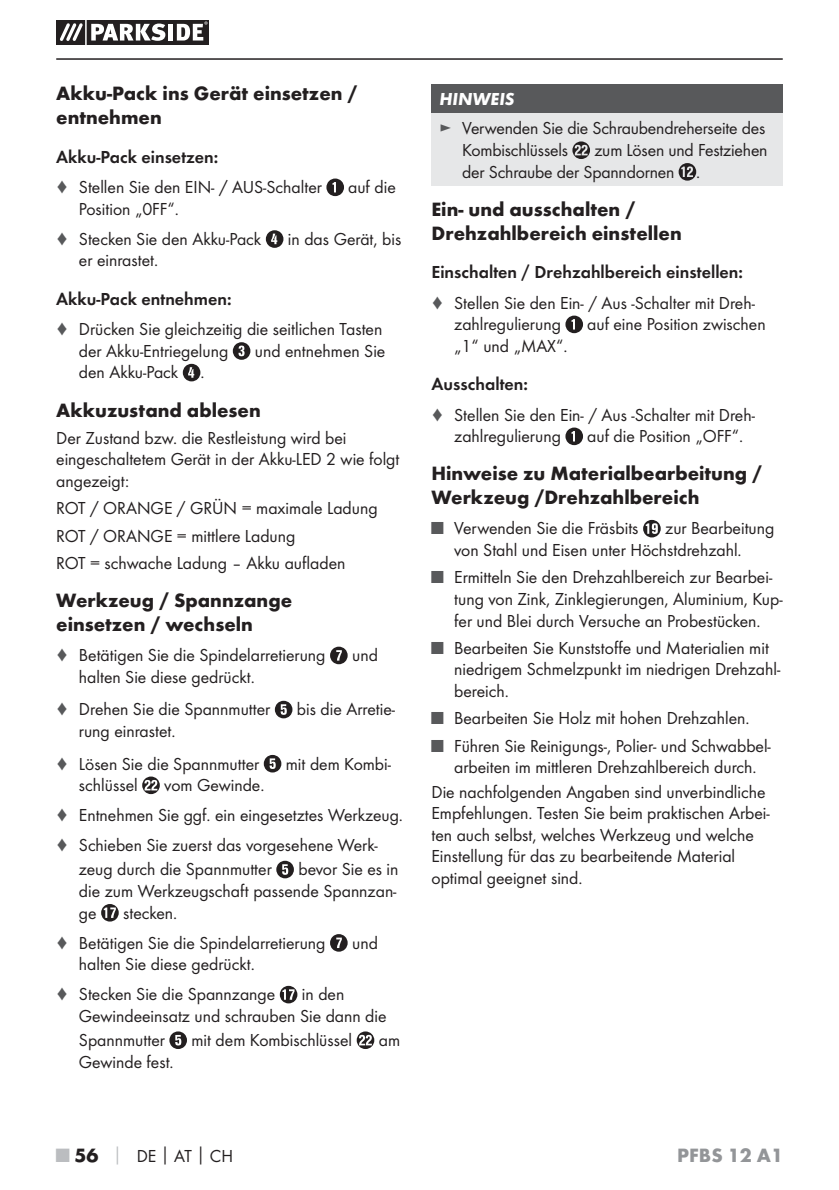
<style>
.page{position:relative;width:839px;height:1190px;background:#fff}
.page>*{position:absolute;margin:0;border:0;box-sizing:border-box;transform-origin:0 0}
.t1{font:700 20px/24px "Futura";color:#231f20}
.t2{font:700 20px "Futura";color:#939598}
.t3{font:18px/21.6px "Futura Boo";color:#231f20}
.t4{font:18px "Futura Dem";color:#231f20}
.t5{font:italic 700 18px "Futura";color:#fff}
.s1{color:#58595b}
.s2{font-family:"Futura";font-weight:700;font-size:20px;color:#bbbdc0}
.s3{font-family:"Futura";font-weight:700;font-size:20px}
.s4{font-family:"Futura";font-weight:700;color:#bbbdc0}
.s5{font-family:"Futura";font-weight:700}
</style>
<div class="page">
<hr style="left:56px;top:58px;width:726px;height:2px;background:#231f20">
<svg style="left:56px;top:20px;width:153px;height:25px"></svg>
<hr style="left:85px;top:20px;width:2px;height:25px;background:#fff">
<svg style="left:326px;top:178px;width:18px;height:18px"></svg>
<svg style="left:266px;top:230px;width:17px;height:18px"></svg>
<svg style="left:233px;top:342px;width:17px;height:18px"></svg>
<svg style="left:183px;top:364px;width:17px;height:17px"></svg>
<svg style="left:330px;top:646px;width:17px;height:18px"></svg>
<svg style="left:275px;top:701px;width:17px;height:17px"></svg>
<svg style="left:263px;top:755px;width:18px;height:17px"></svg>
<svg style="left:142px;top:776px;width:18px;height:18px"></svg>
<svg style="left:276px;top:860px;width:18px;height:18px"></svg>
<svg style="left:101px;top:904px;width:18px;height:17px"></svg>
<svg style="left:330px;top:934px;width:17px;height:17px"></svg>
<svg style="left:279px;top:985px;width:18px;height:18px"></svg>
<svg style="left:169px;top:1031px;width:18px;height:18px"></svg>
<svg style="left:356px;top:1031px;width:18px;height:18px"></svg>
<div style="left:431px;top:85px;width:351px;height:28px;background:#58595b"></div>
<div style="left:431px;top:113px;width:351px;height:73px;background:#e6e7e8"></div>
<svg style="left:572px;top:141px;width:17px;height:18px"></svg>
<svg style="left:678px;top:163px;width:17px;height:18px"></svg>
<svg style="left:565px;top:315px;width:17px;height:18px"></svg>
<svg style="left:565px;top:427px;width:17px;height:18px"></svg>
<svg style="left:643px;top:520px;width:17px;height:17px"></svg>
<p class="t1" style="left:56px;top:83px;width:302px">Akku-Pack ins Gerät einsetzen / entnehmen</p>
<p class="t4" style="left:56px;top:149px;width:163px">Akku-Pack einsetzen:</p>
<p class="t3" style="left:56px;top:177px;width:267px"><span class="s1">♦</span> Stellen Sie den EIN- / AUS-Schalter</p>
<p class="t3" style="left:348px;top:177px;width:49px">auf die</p>
<p class="t3" style="left:56px;top:195px;width:206px;line-height:30px;text-indent:23px">Position „0FF“.<br><span class="s1">♦</span> Stecken Sie den Akku-Pack</p>
<p class="t3" style="left:288px;top:229px;width:115px">in das Gerät, bis</p>
<p class="t3" style="left:79px;top:251px;width:81px">er einrastet.</p>
<p class="t4" style="left:56px;top:291px;width:177px">Akku-Pack entnehmen:</p>
<p class="t3" style="left:79px;top:319px;width:305px;text-indent:-23px"><span class="s1">♦</span> Drücken Sie gleichzeitig die seitlichen Tasten der Akku-Entriegelung</p>
<p class="t3" style="left:255px;top:341px;width:132px">und entnehmen Sie</p>
<p class="t3" style="left:79px;top:362px;width:127px">den Akku-Pack .</p>
<p class="t1" style="left:56px;top:399px;width:206px">Akkuzustand ablesen</p>
<p class="t3" style="left:56px;top:428px;width:344px">Der Zustand bzw. die Restleistung wird bei eingeschaltetem Gerät in der Akku-LED 2 wie folgt angezeigt:</p>
<p class="t3" style="left:56px;top:496px;width:323px;line-height:27.2px">ROT / ORANGE / GRÜN = maximale Ladung<br>ROT / ORANGE = mittlere Ladung<br>ROT = schwache Ladung – Akku aufladen</p>
<p class="t1" style="left:56px;top:590px;width:237px">Werkzeug / Spannzange einsetzen / wechseln</p>
<p class="t3" style="left:56px;top:645px;width:270px"><span class="s1">♦</span> Betätigen Sie die Spindelarretierung</p>
<p class="t3" style="left:352px;top:645px;width:27px">und</p>
<p class="t3" style="left:56px;top:661px;width:215px;line-height:32.6px;text-align:center">halten Sie diese gedrückt.<br><span class="s1">♦</span> Drehen Sie die Spannmutter</p>
<p class="t3" style="left:297px;top:699px;width:100px">bis die Arretie-</p>
<p class="t3" style="left:56px;top:715px;width:204px;line-height:32.6px;text-indent:23px">rung einrastet.<br><span class="s1">♦</span> Lösen Sie die Spannmutter</p>
<p class="t3" style="left:286px;top:753px;width:107px">mit dem Kombi-</p>
<p class="t3" style="left:56px;top:771px;width:348px;line-height:30px;text-indent:108px">vom Gewinde.<br><span class="s1">♦</span> Entnehmen Sie ggf. ein eingesetztes Werkzeug. <span class="s1">♦</span> Schieben Sie zuerst das vorgesehene Werk-</p>
<p class="t3" style="left:79px;top:859px;width:194px">zeug durch die Spannmutter</p>
<p class="t3" style="left:79px;top:775px;width:60px">schlüssel</p>
<p class="t3" style="left:79px;top:859px;width:321px;text-align:justify;text-indent:219px">bevor Sie es in die zum Werkzeugschaft passende Spannzan&shy;ge</p>
<p class="t3" style="left:56px;top:898px;width:270px;line-height:30px;text-indent:67px">stecken.<br><span class="s1">♦</span> Betätigen Sie die Spindelarretierung</p>
<p class="t3" style="left:352px;top:932px;width:27px">und</p>
<p class="t3" style="left:56px;top:950px;width:220px;line-height:30px;text-align:center">halten Sie diese gedrückt.<br><span class="s1">♦</span> Stecken Sie die Spannzange</p>
<p class="t3" style="left:79px;top:984px;width:309px;text-indent:223px">in den<br>Gewindeeinsatz und schrauben Sie dann die</p>
<p class="t3" style="left:79px;top:1030px;width:87px">Spannmutter</p>
<p class="t3" style="left:191px;top:1030px;width:162px">mit dem Kombischlüssel</p>
<p class="t3" style="left:378px;top:1030px;width:23px">am</p>
<p class="t3" style="left:79px;top:1051px;width:96px">Gewinde fest.</p>
<p class="t5" style="left:439px;top:93px;width:76px">HINWEIS</p>
<p class="t3" style="left:462px;top:119px;width:304px;text-indent:-23px"><span class="s1">►</span> Verwenden Sie die Schraubendreherseite des<br>Kombischlüssels</p>
<p class="t3" style="left:462px;top:140px;width:306px;text-indent:132px">zum Lösen und Festziehen der Schraube der Spanndornen .</p>
<p class="t1" style="left:431px;top:199px;width:251px">Ein- und ausschalten /<br>Drehzahlbereich einstellen</p>
<p class="t4" style="left:431px;top:264px;width:313px">Einschalten / Drehzahlbereich einstellen:</p>
<p class="t3" style="left:454px;top:293px;width:302px;text-indent:-23px"><span class="s1">♦</span> Stellen Sie den Ein- / Aus -Schalter mit Dreh&shy;zahlregulierung</p>
<p class="t3" style="left:587px;top:314px;width:180px">auf eine Position zwischen</p>
<p class="t3" style="left:454px;top:336px;width:115px">„1“ und „MAX“.</p>
<p class="t4" style="left:431px;top:376px;width:98px">Ausschalten:</p>
<p class="t3" style="left:454px;top:405px;width:302px;text-indent:-23px"><span class="s1">♦</span> Stellen Sie den Ein- / Aus -Schalter mit Dreh&shy;zahlregulierung</p>
<p class="t3" style="left:587px;top:426px;width:157px">auf die Position „OFF“.</p>
<p class="t1" style="left:431px;top:463px;width:332px">Hinweise zu Materialbearbeitung /<br>Werkzeug /Drehzahlbereich</p>
<p class="t3" style="left:431px;top:518px;width:208px"><span class="s1">■</span> Verwenden Sie die Fräsbits</p>
<p class="t3" style="left:454px;top:518px;width:321px;text-indent:211px">zur Bearbeitung von Stahl und Eisen unter Höchstdrehzahl.</p>
<p class="t3" style="left:454px;top:567px;width:330px;text-indent:-23px"><span class="s1">■</span> Ermitteln Sie den Drehzahlbereich zur Bearbei&shy;tung von Zink, Zinklegierungen, Aluminium, Kup&shy;fer und Blei durch Versuche an Probestücken.</p>
<p class="t3" style="left:454px;top:638px;width:327px;text-indent:-23px"><span class="s1">■</span> Bearbeiten Sie Kunststoffe und Materialien mit niedrigem Schmelzpunkt im niedrigen Drehzahl&shy;bereich.</p>
<p class="t3" style="left:431px;top:708px;width:319px"><span class="s1">■</span> Bearbeiten Sie Holz mit hohen Drehzahlen.</p>
<p class="t3" style="left:431px;top:735px;width:341px;text-align:center"><span class="s1">■</span> Führen Sie Reinigungs-, Polier- und Schwabbel&shy;arbeiten im mittleren Drehzahlbereich durch.</p>
<p class="t3" style="left:431px;top:782px;width:339px">Die nachfolgenden Angaben sind unverbindliche Empfehlungen. Testen Sie beim praktischen Arbei&shy;ten auch selbst, welches Werkzeug und welche Einstellung für das zu bearbeitende Material optimal geeignet sind.</p>
<p class="t3" style="left:56px;top:1146px;width:178px"><span class="s2">■</span> <span class="s3">56</span> <span class="s4">│</span> DE<span class="s5">│</span>AT<span class="s5">│</span>CH</p>
<p class="t2" style="left:676px;top:1147px;width:107px">PFBS 12 A1</p>
</div>
